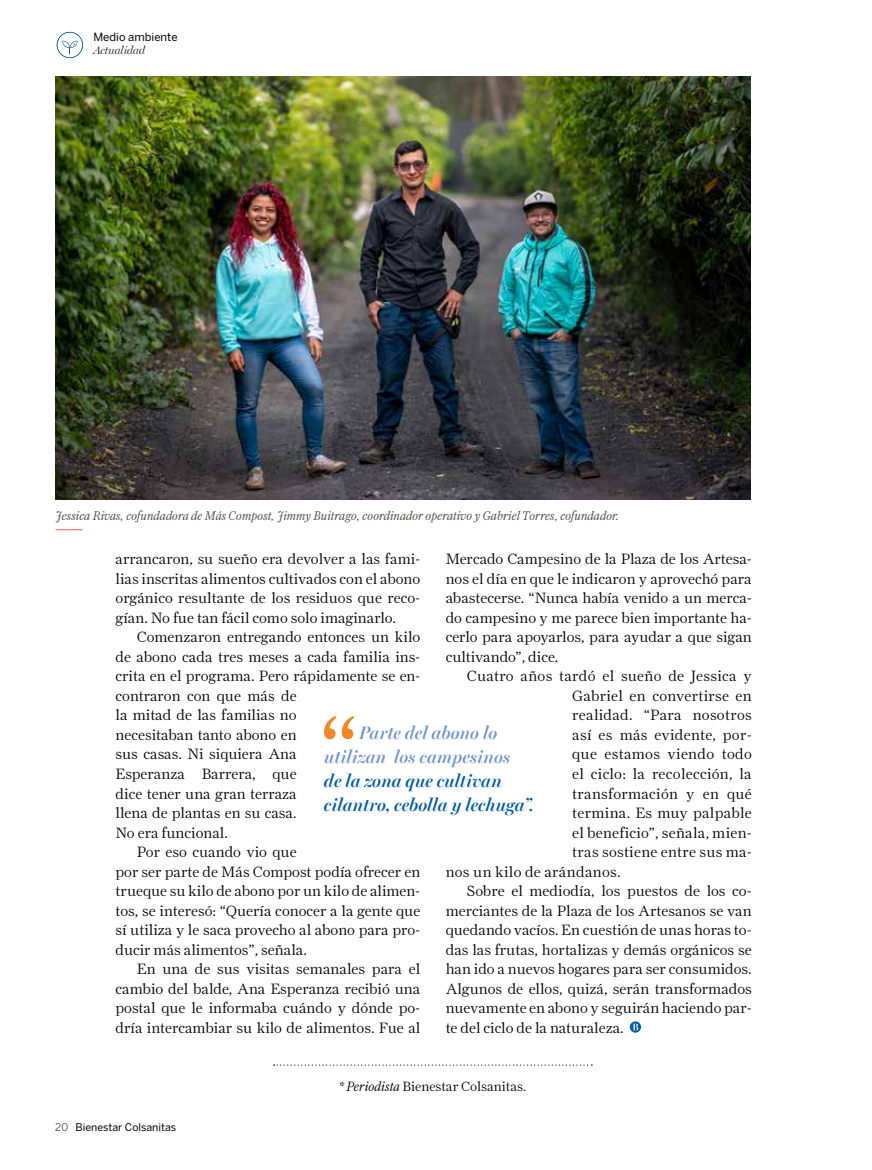
<style>
.page{position:relative;width:872px;height:1170px;background:#fff}
.page>*{position:absolute;margin:0;border:0;box-sizing:border-box;transform-origin:0 0}
.t1{font:italic 600 18px/24px "Miller Banner";letter-spacing:.005em;color:#005ba8}
.t2{font:italic 600 18px/24px "Miller Banner";letter-spacing:.005em;color:#7294cd}
.t3{font:300 15px/19.5px "Farnham Display";color:#000;text-align:justify}
.t4{font:300 15px "Farnham Display";letter-spacing:.02em;color:#000}
.t5{font:300 13.5px "Farnham Display";color:#000}
.t6{font:italic 300 12.75px "Farnham Display";color:#4a4a49}
.t7{font:11.25px "Benton Sans";color:#000}
.t8{font:italic 300 11.25px "Miller Display";color:#000}
.t9{font:10.5px "Benton Sans";color:#000}
.s1{font-weight:300}
.s2{font-style:italic}
</style>
<div class="page">
<svg style="left:324px;top:716px;width:30px;height:23px"></svg>
<svg style="left:274px;top:1064px;width:318px;height:1px"></svg>
<svg style="left:630px;top:1021px;width:11px;height:11px"></svg>
<svg style="left:632px;top:1023px;width:6px;height:7px"></svg>
<img style="left:55px;top:77px;width:695px;height:423px">
<svg style="left:56px;top:529px;width:27px;height:1px"></svg>
<svg style="left:57px;top:32px;width:26px;height:26px"></svg>
<p class="t7" style="left:93px;top:30px;width:86px">Medio ambiente</p>
<p class="t8" style="left:93px;top:44px;width:53px">Actualidad</p>
<p class="t6" style="left:56px;top:508px;width:565px">Jessica Rivas, cofundadora de Más Compost, Jimmy Buitrago, coordinador operativo y Gabriel Torres, cofundador.</p>
<p class="t3" style="left:116px;top:549px;width:306px">arrancaron, su sueño era devolver a las fami&shy;lias inscritas alimentos cultivados con el abono orgánico resultante de los residuos que reco&shy;gían. No fue tan fácil como solo imaginarlo.</p>
<p class="t3" style="left:137px;top:627px;width:285px">Comenzaron entregando entonces un kilo</p>
<p class="t3" style="left:116px;top:647px;width:306px">de abono cada tres meses a cada familia ins-</p>
<p class="t3" style="left:116px;top:666px;width:306px">crita en el programa. Pero rápidamente se en-</p>
<p class="t3" style="left:116px;top:686px;width:183px">contraron con que más de</p>
<p class="t3" style="left:116px;top:705px;width:183px">la mitad de las familias no</p>
<p class="t3" style="left:116px;top:725px;width:183px">necesitaban tanto abono en</p>
<p class="t3" style="left:116px;top:744px;width:183px">sus casas. Ni siquiera Ana</p>
<p class="t3" style="left:116px;top:764px;width:183px">Esperanza Barrera, que</p>
<p class="t3" style="left:116px;top:783px;width:183px">dice tener una gran terraza</p>
<p class="t3" style="left:116px;top:803px;width:183px">llena de plantas en su casa.</p>
<p class="t3" style="left:116px;top:822px;width:114px">No era funcional.</p>
<p class="t3" style="left:137px;top:842px;width:161px">Por eso cuando vio que</p>
<p class="t3" style="left:116px;top:861px;width:306px">por ser parte de Más Compost podía ofrecer en</p>
<p class="t3" style="left:116px;top:881px;width:306px">trueque su kilo de abono por un kilo de alimen-</p>
<p class="t3" style="left:116px;top:900px;width:306px">tos, se interesó: “Quería conocer a la gente que</p>
<p class="t3" style="left:116px;top:920px;width:306px">sí utiliza y le saca provecho al abono para pro-</p>
<p class="t3" style="left:116px;top:939px;width:193px">ducir más alimentos”, señala.</p>
<p class="t3" style="left:137px;top:959px;width:285px">En una de sus visitas semanales para el</p>
<p class="t3" style="left:116px;top:978px;width:306px">cambio del balde, Ana Esperanza recibió una</p>
<p class="t3" style="left:116px;top:998px;width:306px">postal que le informaba cuándo y dónde po-</p>
<p class="t3" style="left:116px;top:1017px;width:306px">dría intercambiar su kilo de alimentos. Fue al</p>
<p class="t3" style="left:446px;top:549px;width:308px">Mercado Campesino de la Plaza de los Artesa&shy;nos el día en que le indicaron y aprovechó para abastecerse. “Nunca había venido a un merca&shy;do campesino y me parece bien importante ha&shy;cerlo para apoyarlos, para ayudar a que sigan cultivando”, dice.</p>
<p class="t4" style="left:467px;top:667px;width:286px">Cuatro años tardó el sueño de Jessica y</p>
<p class="t4" style="left:572px;top:687px;width:181px">Gabriel en convertirse en</p>
<p class="t4" style="left:572px;top:706px;width:181px">realidad. “Para nosotros</p>
<p class="t4" style="left:572px;top:726px;width:181px">así es más evidente, por-</p>
<p class="t4" style="left:572px;top:745px;width:181px">que estamos viendo todo</p>
<p class="t4" style="left:572px;top:765px;width:181px">el ciclo: la recolección, la</p>
<p class="t4" style="left:572px;top:784px;width:181px">transformación y en qué</p>
<p class="t4" style="left:572px;top:804px;width:181px">termina. Es muy palpable</p>
<p class="t4" style="left:572px;top:823px;width:181px">el beneficio”, señala, mien-</p>
<p class="t4" style="left:572px;top:843px;width:181px">tras sostiene entre sus ma-</p>
<p class="t4" style="left:445px;top:862px;width:176px">nos un kilo de arándanos.</p>
<p class="t3" style="left:467px;top:881px;width:286px">Sobre el mediodía, los puestos de los co-</p>
<p class="t3" style="left:445px;top:900px;width:307px">merciantes de la Plaza de los Artesanos se van</p>
<p class="t3" style="left:445px;top:920px;width:307px">quedando vacíos. En cuestión de unas horas to-</p>
<p class="t3" style="left:445px;top:939px;width:307px">das las frutas, hortalizas y demás orgánicos se</p>
<p class="t3" style="left:445px;top:959px;width:308px">han ido a nuevos hogares para ser consumidos.</p>
<p class="t3" style="left:445px;top:978px;width:308px">Algunos de ellos, quizá, serán transformados</p>
<p class="t3" style="left:445px;top:998px;width:307px">nuevamente en abono y seguirán haciendo par-</p>
<p class="t3" style="left:445px;top:1017px;width:180px">te del ciclo de la naturaleza.</p>
<p class="t2" style="left:324px;top:721px;width:188px;text-indent:35px">Parte del abono lo utilizan los campesinos</p>
<p class="t1" style="left:324px;top:768px;width:211px">de la zona que cultivan cilantro, cebolla y lechuga”.</p>
<p class="t9" style="left:55px;top:1120px;width:122px"><span class="s1">20</span> Bienestar Colsanitas</p>
<p class="t5" style="left:338px;top:1078px;width:189px"><span class="s2">* Periodista</span> Bienestar Colsanitas.</p>
</div>
